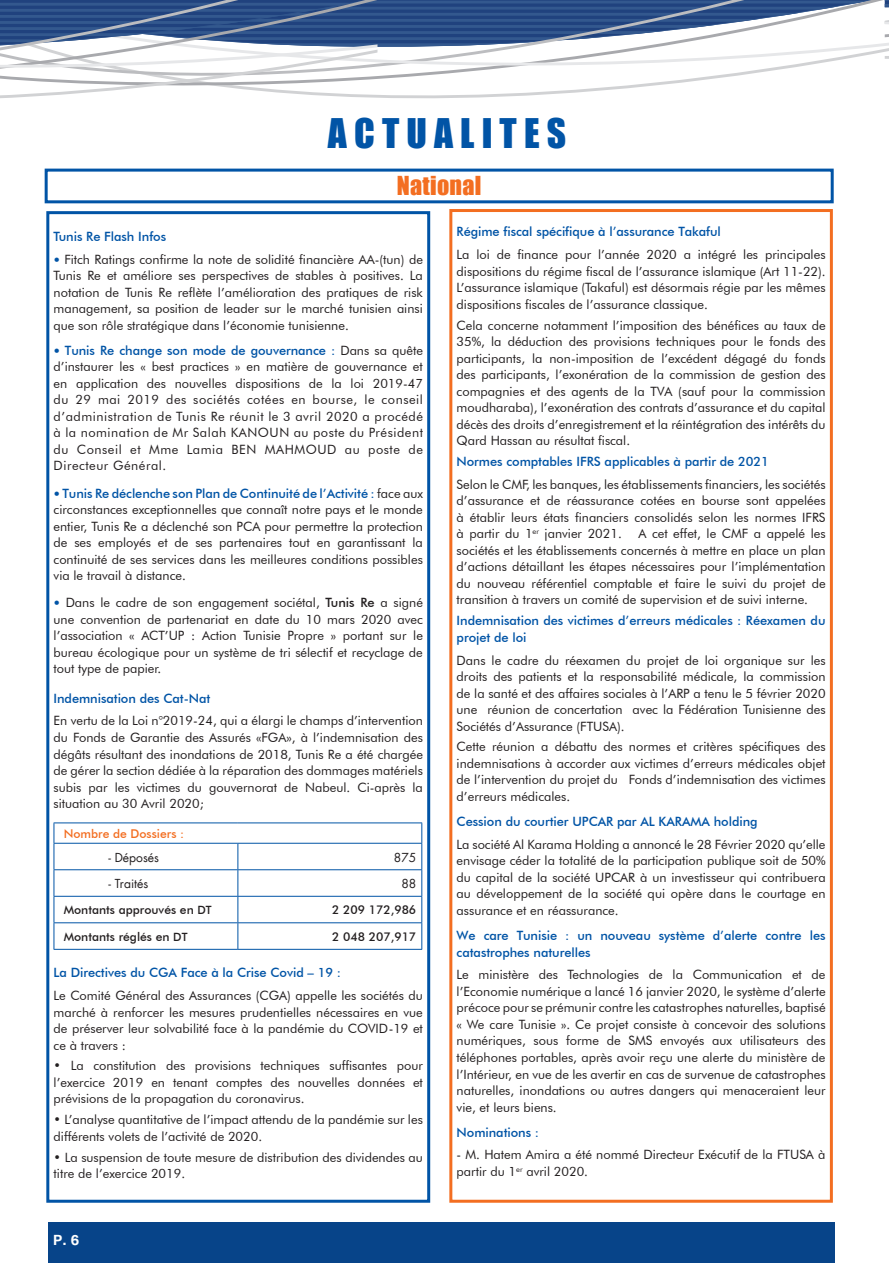
<style>
.page{position:relative;width:889px;height:1285px;background:#fff}
.page>*{position:absolute;margin:0;border:0;box-sizing:border-box;transform-origin:0 0}
.t1{font:37.5px "Impact";letter-spacing:.19em;color:#0154a6}
.t2{font:24px "Impact";letter-spacing:.015em;color:#f36e21}
.t3{font:700 18px "Tunga";color:#fff}
.t4{font:12.9px/16.5px "Futura BT";color:#231f20;text-align:justify}
.t5{font:500 12.9px/16.5px "Futura BT";letter-spacing:-.005em;color:#0154a6}
.t6{font:500 12.15px "Futura BT";color:#231f20}
.t7{font:12.15px "Futura LT";color:#231f20}
.t8{font:500 12.15px "Futura BT";color:#f36e21}
.s1{font-family:"Futura LT";font-size:11.4px;color:#0154a6}
.s2{font-weight:500;color:#0154a6}
.s3{font-weight:500}
.s4{font-size:11.4px}
</style>
<div class="page">
<div style="left:48px;top:1221px;width:786px;height:41px;background:#074489"></div>
<svg style="left:377px;top:0;width:464px;height:7px;background:#2c4e86"></svg>
<svg style="left:377px;top:7px;width:507px;height:92px"></svg>
<div style="left:449px;top:209px;width:384px;height:993px;border:3px solid #f36e21"></div>
<hr style="left:54px;top:822px;width:184px;height:1px;background:#0154a6">
<hr style="left:238px;top:822px;width:184px;height:1px;background:#0154a6">
<hr style="left:54px;top:842px;width:184px;height:1px;background:#0154a6">
<hr style="left:238px;top:842px;width:184px;height:1px;background:#0154a6">
<hr style="left:54px;top:869px;width:184px;height:1px;background:#0154a6">
<hr style="left:238px;top:869px;width:184px;height:1px;background:#0154a6">
<hr style="left:54px;top:895px;width:184px;height:1px;background:#0154a6">
<hr style="left:238px;top:895px;width:184px;height:1px;background:#0154a6">
<hr style="left:54px;top:922px;width:184px;height:1px;background:#0154a6">
<svg style="left:54px;top:823px;width:1px;height:125px"></svg>
<hr style="left:238px;top:922px;width:184px;height:1px;background:#0154a6">
<svg style="left:237px;top:843px;width:1px;height:105px"></svg>
<svg style="left:421px;top:823px;width:1px;height:125px"></svg>
<hr style="left:54px;top:948px;width:184px;height:1px;background:#0154a6">
<hr style="left:238px;top:948px;width:184px;height:1px;background:#0154a6">
<div style="left:46px;top:211px;width:384px;height:991px;border:3px solid #0154a6"></div>
<div style="left:45px;top:168px;width:788px;height:35px;border:3px solid #0154a6"></div>
<svg style="left:884px;top:0;width:5px;height:59px"></svg>
<svg style="left:0;top:0;width:377px;height:98px"></svg>
<h1 class="t1" style="left:328px;top:104px;width:240px">ACTUALITES</h1>
<h2 class="t2" style="left:397px;top:167px;width:86px">National</h2>
<p class="t5" style="left:54px;top:228px;width:114px">Tunis Re Flash Infos</p>
<p class="t4" style="left:54px;top:251px;width:371px"><span class="s1">•</span> Fitch Ratings confirme la note de solidité financière AA-(tun) de Tunis Re et améliore ses perspectives de stables à positives. La notation de Tunis Re reflète l’amélioration des pratiques de risk management, sa position de leader sur le marché tunisien ainsi que son rôle stratégique dans l’économie tunisienne.</p>
<p class="t4" style="left:54px;top:342px;width:371px"><span class="s1">•</span> <span class="s2">Tunis Re change son mode de gouvernance :</span> Dans sa quête d’instaurer les « best practices » en matière de gouvernance et en application des nouvelles dispositions de la loi 2019-47 du 29 mai 2019 des sociétés cotées en bourse, le conseil d’administration de Tunis Re réunit le 3 avril 2020 a procédé à la nomination de Mr Salah KANOUN au poste du Président du Conseil et Mme Lamia BEN MAHMOUD au poste de Directeur Général.</p>
<p class="t4" style="left:54px;top:484px;width:371px"><span class="s1">•</span> <span class="s2">Tunis Re déclenche son Plan de Continuité de l’Activité :</span> face aux circonstances exceptionnelles que connaît notre pays et le monde entier, Tunis Re a déclenché son PCA pour permettre la protection de ses employés et de ses partenaires tout en garantissant la continuité de ses services dans les meilleures conditions possibles via le travail à distance.</p>
<p class="t4" style="left:54px;top:594px;width:371px"><span class="s1">•</span> Dans le cadre de son engagement sociétal, <span class="s3">Tunis Re</span> a signé une convention de partenariat en date du 10 mars 2020 avec l’association « ACT’UP : Action Tunisie Propre » portant sur le bureau écologique pour un système de tri sélectif et recyclage de tout type de papier.</p>
<p class="t5" style="left:54px;top:689px;width:158px">Indemnisation des Cat-Nat</p>
<p class="t4" style="left:54px;top:712px;width:371px">En vertu de la Loi n°2019-24, qui a élargi le champs d’intervention du Fonds de Garantie des Assurés «FGA», à l’indemnisation des dégâts résultant des inondations de 2018, Tunis Re a été chargée de gérer la section dédiée à la réparation des dommages matériels subis par les victimes du gouvernorat de Nabeul. Ci-après la situation au 30 Avril 2020;</p>
<p class="t8" style="left:64px;top:825px;width:122px">Nombre de Dossiers :</p>
<p class="t7" style="left:108px;top:849px;width:52px">- Déposés</p>
<p class="t7" style="left:394px;top:849px;width:24px">875</p>
<p class="t7" style="left:108px;top:875px;width:41px">- Traités</p>
<p class="t7" style="left:401px;top:875px;width:16px">88</p>
<p class="t6" style="left:64px;top:902px;width:149px">Montants approuvés en <span class="s4">DT</span></p>
<p class="t6" style="left:332px;top:902px;width:86px">2 209 172,986</p>
<p class="t6" style="left:64px;top:928px;width:125px">Montants réglés en <span class="s4">DT</span></p>
<p class="t6" style="left:332px;top:928px;width:86px">2 048 207,917</p>
<p class="t5" style="left:54px;top:964px;width:289px">La Directives du CGA Face à la Crise Covid – 19 :</p>
<p class="t4" style="left:54px;top:986px;width:371px">Le Comité Général des Assurances (CGA) appelle les sociétés du marché à renforcer les mesures prudentielles nécessaires en vue de préserver leur solvabilité face à la pandémie du COVID-19 et ce à travers :</p>
<p class="t4" style="left:54px;top:1057px;width:371px">• La constitution des provisions techniques suffisantes pour l’exercice 2019 en tenant comptes des nouvelles données et prévisions de la propagation du coronavirus.</p>
<p class="t4" style="left:54px;top:1111px;width:371px">• L’analyse quantitative de l’impact attendu de la pandémie sur les différents volets de l’activité de 2020.</p>
<p class="t4" style="left:54px;top:1148px;width:371px">• La suspension de toute mesure de distribution des dividendes au titre de l’exercice 2019.</p>
<h3 class="t3" style="left:53px;top:1228px;width:28px">P. 6</h3>
<p class="t5" style="left:456px;top:223px;width:266px">Régime fiscal spécifique à l’assurance Takaful</p>
<p class="t4" style="left:456px;top:246px;width:370px">La loi de finance pour l’année 2020 a intégré les principales dispositions du régime fiscal de l’assurance islamique (Art 11-22).<br>L’assurance islamique (Takaful) est désormais régie par les mêmes dispositions fiscales de l’assurance classique.</p>
<p class="t4" style="left:456px;top:316px;width:370px">Cela concerne notamment l’imposition des bénéfices au taux de 35%, la déduction des provisions techniques pour le fonds des participants, la non-imposition de l’excédent dégagé du fonds des participants, l’exonération de la commission de gestion des compagnies et des agents de la TVA (sauf pour la commission moudharaba), l’exonération des contrats d’assurance et du capital décès des droits d’enregistrement et la réintégration des intérêts du Qard Hassan au résultat fiscal.</p>
<p class="t5" style="left:456px;top:453px;width:314px">Normes comptables IFRS applicables à partir de 2021</p>
<p class="t4" style="left:456px;top:476px;width:370px">Selon le CMF, les banques, les établissements financiers, les sociétés d’assurance et de réassurance cotées en bourse sont appelées à établir leurs états financiers consolidés selon les normes IFRS à partir du 1<sup>er</sup> janvier 2021.</p>
<p class="t4" style="left:456px;top:525px;width:370px;text-indent:182px">A cet effet, le CMF a appelé les sociétés et les établissements concernés à mettre en place un plan d’actions détaillant les étapes nécessaires pour l’implémentation du nouveau référentiel comptable et faire le suivi du projet de transition à travers un comité de supervision et de suivi interne.</p>
<p class="t5" style="left:456px;top:612px;width:370px">Indemnisation des victimes d’erreurs médicales : Réexamen du projet de loi</p>
<p class="t4" style="left:456px;top:651px;width:370px">Dans le cadre du réexamen du projet de loi organique sur les droits des patients et la responsabilité médicale, la commission de la santé et des affaires sociales à l’ARP a tenu le 5 février 2020 une réunion de concertation avec la Fédération Tunisienne des Sociétés d’Assurance (FTUSA).</p>
<p class="t4" style="left:456px;top:738px;width:370px">Cette réunion a débattu des normes et critères spécifiques des indemnisations à accorder aux victimes d’erreurs médicales objet de l’intervention du projet du Fonds d’indemnisation des victimes d’erreurs médicales.</p>
<p class="t5" style="left:456px;top:812px;width:302px">Cession du courtier UPCAR par AL KARAMA holding</p>
<p class="t4" style="left:456px;top:835px;width:370px">La société Al Karama Holding a annoncé le 28 Février 2020 qu’elle envisage céder la totalité de la participation publique soit de 50% du capital de la société UPCAR à un investisseur qui contribuera au développement de la société qui opère dans le courtage en assurance et en réassurance.</p>
<p class="t5" style="left:456px;top:926px;width:370px">We care Tunisie : un nouveau système d’alerte contre les catastrophes naturelles</p>
<p class="t4" style="left:456px;top:966px;width:370px">Le ministère des Technologies de la Communication et de l’Economie numérique a lancé 16 janvier 2020, le système d’alerte précoce pour se prémunir contre les catastrophes naturelles, baptisé « We care Tunisie ». Ce projet consiste à concevoir des solutions numériques, sous forme de SMS envoyés aux utilisateurs des téléphones portables, après avoir reçu une alerte du ministère de l’Intérieur, en vue de les avertir en cas de survenue de catastrophes naturelles, inondations ou autres dangers qui menaceraient leur vie, et leurs biens.</p>
<p class="t5" style="left:456px;top:1123px;width:84px">Nominations :</p>
<p class="t4" style="left:456px;top:1146px;width:370px">- M. Hatem Amira a été nommé Directeur Exécutif de la FTUSA à partir du 1<sup>er</sup> avril 2020.</p>
</div>
